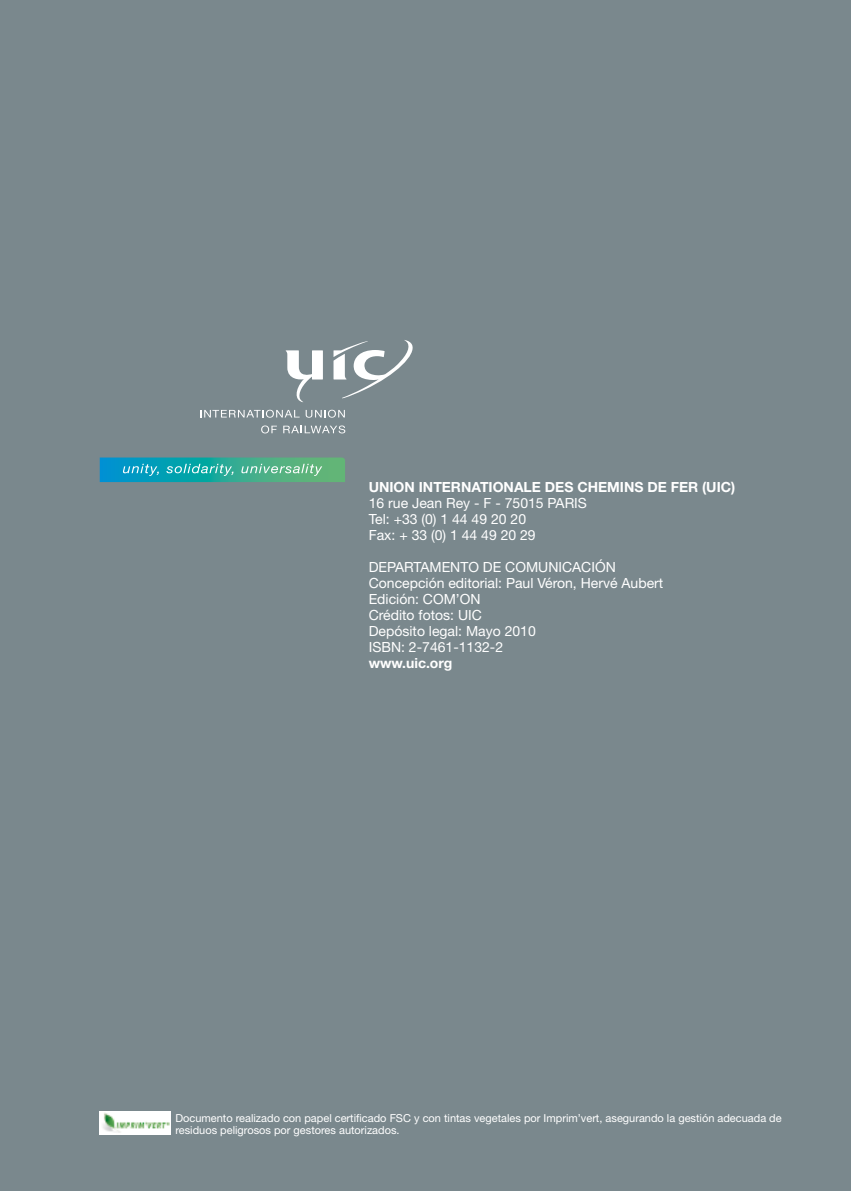
<style>
.page{position:relative;width:851px;height:1191px;background:#fff}
.page>*{position:absolute;margin:0;border:0;box-sizing:border-box;transform-origin:0 0}
.t1{font:14px/16px "Helvetica Neue LT Std";color:#fff}
.t2{font:700 14px "Helvetica Neue LT Std";color:#fff}
.t3{font:11px/12px "Helvetica Neue LT Std";color:#fff}
</style>
<div class="page">
<div style="left:0;top:0;width:850px;height:1191px;background:#7a888d"></div>
<svg style="left:100px;top:457px;width:245px;height:25px"></svg>
<svg style="left:200px;top:410px;width:99px;height:8px"></svg>
<svg style="left:305px;top:410px;width:40px;height:8px"></svg>
<svg style="left:261px;top:425px;width:16px;height:8px"></svg>
<svg style="left:283px;top:425px;width:62px;height:8px"></svg>
<svg style="left:333px;top:340px;width:79px;height:58px"></svg>
<svg style="left:286px;top:350px;width:37px;height:52px"></svg>
<img style="left:99px;top:1111px;width:72px;height:23px">
<p class="t2" style="left:369px;top:478px;width:368px">UNION INTERNATIONALE DES CHEMINS DE FER (UIC)</p>
<p class="t1" style="left:369px;top:495px;width:220px">16 rue Jean Rey - F - 75015 PARIS<br>Tel: +33 (0) 1 44 49 20 20<br>Fax: + 33 (0) 1 44 49 20 29</p>
<p class="t1" style="left:369px;top:559px;width:296px">DePARTAMENTO DE COMUNICAcIóN<br>Concepción editorial: Paul Véron, Hervé Aubert<br>Edición: COM’ON<br>Crédito fotos: UIC<br>Depósito legal: Mayo 2010<br>ISBN: 2-7461-1132-2</p>
<p class="t2" style="left:369px;top:654px;width:85px">www.uic.org</p>
<p class="t3" style="left:175px;top:1111px;width:607px">Documento realizado con papel certificado FSC y con tintas vegetales por Imprim’vert, asegurando la gestión adecuada de residuos peligrosos por gestores autorizados.</p>
</div>
